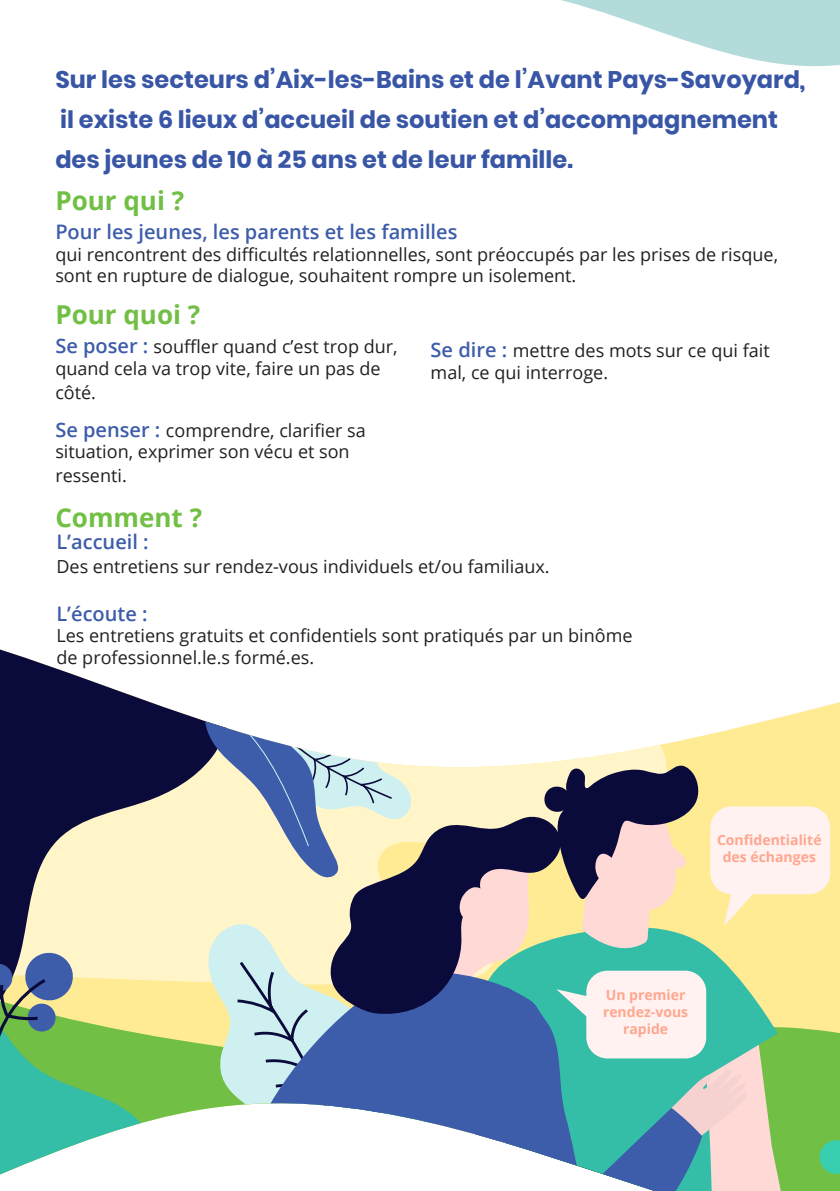
<style>
.page{position:relative;width:840px;height:1191px;background:#fff}
.page>*{position:absolute;margin:0;border:0;box-sizing:border-box;transform-origin:0 0}
.t1{font:700 26px "Open Sans";color:#71bf44}
.t2{font:700 24px "Poppins";color:#3856a5}
.t3{font:600 20px "Open Sans";color:#3d5caa}
.t4{font:18px/21.6px "Open Sans";color:#231f20}
.t5{font:700 14px "Open Sans";color:#ffa68f}
.s1{font-weight:600;font-size:20px;color:#3d5caa}
</style>
<div class="page">
<svg style="left:561px;top:0;width:278px;height:67px"></svg>
<svg style="left:0;top:649px;width:839px;height:542px"></svg>
<p class="t2" style="left:55px;top:65px;width:751px">Sur les secteurs d’Aix-les-Bains et de l’Avant Pays-Savoyard,</p>
<p class="t2" style="left:60px;top:105px;width:719px">il existe 6 lieux d’accueil de soutien et d’accompagnement</p>
<p class="t2" style="left:55px;top:145px;width:519px">des jeunes de 10 à 25 ans et de leur famille.</p>
<p class="t1" style="left:55px;top:182px;width:130px">Pour qui ?</p>
<p class="t3" style="left:55px;top:218px;width:403px">Pour les jeunes, les parents et les familles</p>
<p class="t4" style="left:55px;top:243px;width:723px">qui rencontrent des difficultés relationnelles, sont préoccupés par les prises de risque, sont en rupture de dialogue, souhaitent rompre un isolement.</p>
<p class="t1" style="left:55px;top:296px;width:146px">Pour quoi ?</p>
<p class="t4" style="left:55px;top:335px;width:343px"><span class="s1">Se poser :</span> souffler quand c’est trop dur, quand cela va trop vite, faire un pas de</p>
<p class="t4" style="left:55px;top:381px;width:42px">côté.</p>
<p class="t4" style="left:55px;top:419px;width:312px"><span class="s1">Se penser :</span> comprendre, clarifier sa situation, exprimer son vécu et son</p>
<p class="t4" style="left:55px;top:465px;width:73px">ressenti.</p>
<p class="t1" style="left:55px;top:499px;width:148px">Comment ?</p>
<p class="t4" style="left:430px;top:340px;width:340px"><span class="s1">Se dire :</span> mettre des mots sur ce qui fait mal, ce qui interroge.</p>
<p class="t3" style="left:56px;top:527px;width:94px">L’accueil :</p>
<p class="t4" style="left:56px;top:555px;width:494px">Des entretiens sur rendez-vous individuels et/ou familiaux.</p>
<p class="t3" style="left:56px;top:599px;width:93px">L’écoute :</p>
<p class="t4" style="left:56px;top:624px;width:577px">Les entretiens gratuits et confidentiels sont pratiqués par un binôme</p>
<p class="t4" style="left:56px;top:646px;width:259px">de professionnel.le.s formé.es.</p>
<p class="t5" style="left:716px;top:830px;width:106px">Confidentialité</p>
<p class="t5" style="left:722px;top:846px;width:95px">des échanges</p>
<p class="t5" style="left:605px;top:985px;width:81px">Un premier</p>
<p class="t5" style="left:602px;top:1002px;width:87px">rendez-vous</p>
<p class="t5" style="left:622px;top:1019px;width:47px">rapide</p>
</div>
